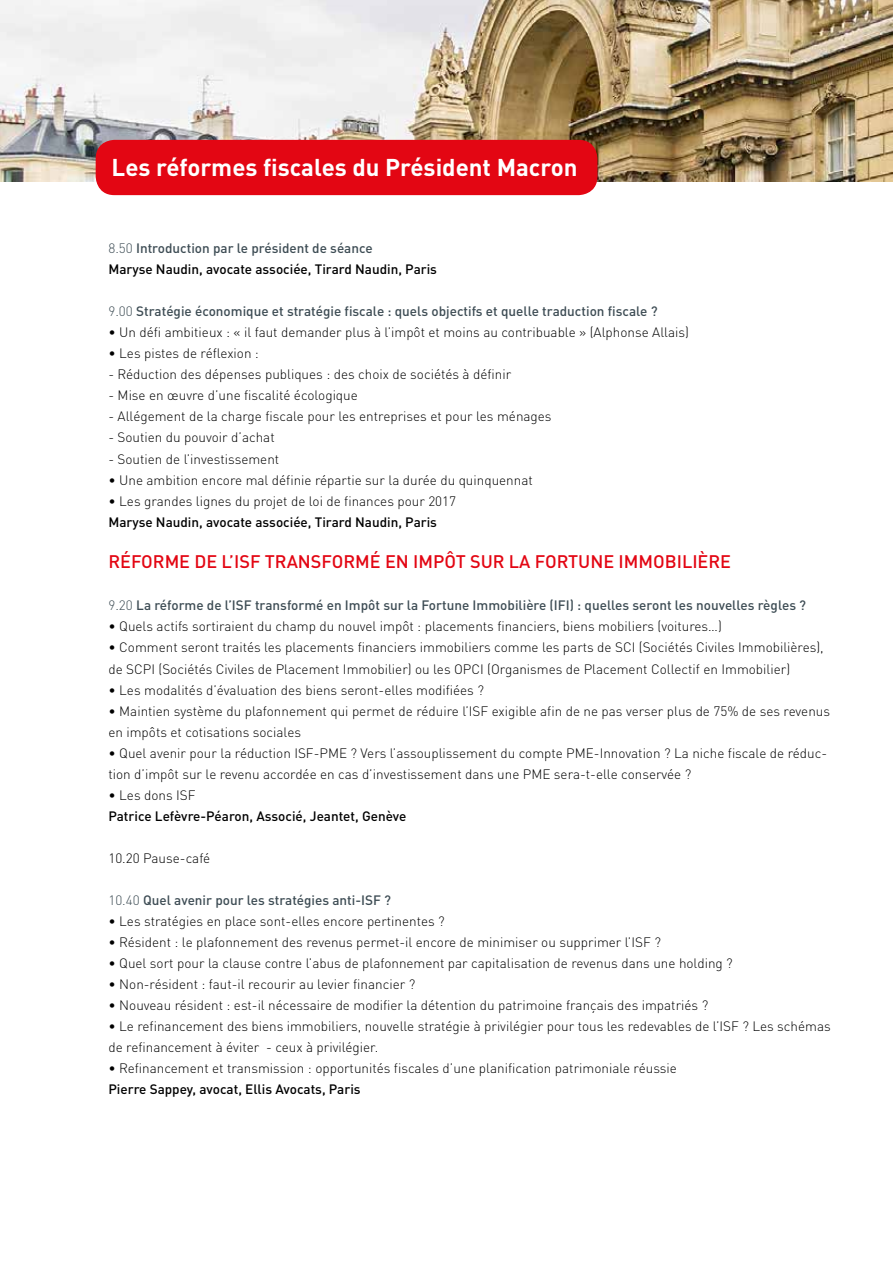
<style>
.page{position:relative;width:893px;height:1263px;background:#fff}
.page>*{position:absolute;margin:0;border:0;box-sizing:border-box;transform-origin:0 0}
.t1{font:700 24px "DIN Pro";color:#fff}
.t2{font:500 18px "DIN Pro";color:#e30613}
.t3{font:300 13.5px/21px "DIN Pro";color:#000}
.t4{font:500 13.5px "DIN Pro";color:#3d4c54}
.t5{font:500 13.5px/21px "DIN Pro";color:#000}
.s1{font-weight:300;color:#3d4c54}
.s2{color:#3d4c54}
.s3{font-weight:300}
</style>
<div class="page">
<img style="left:0;top:0;width:893px;height:181px">
<div style="left:96px;top:141px;width:501px;height:53px;background:#e30613;border-radius:18px"></div>
<div style="left:96px;top:140px;width:501px;height:55px;border:2px solid #e30613;border-radius:18px"></div>
<h1 class="t1" style="left:112px;top:147px;width:467px">Les réformes fiscales du Président Macron</h1>
<p class="t5" style="left:108px;top:237px;width:330px"><span class="s1">8.50</span> <span class="s2">Introduction par le président de séance<br></span>Maryse Naudin, avocate associée, Tirard Naudin, Paris</p>
<p class="t4" style="left:108px;top:301px;width:551px"><span class="s3">9.00</span> Stratégie économique et stratégie fiscale : quels objectifs et quelle traduction fiscale ?</p>
<p class="t3" style="left:108px;top:321px;width:582px">• Un défi ambitieux : « il faut demander plus à l’impôt et moins au contribuable » (Alphonse Allais)</p>
<p class="t3" style="left:108px;top:342px;width:152px">• Les pistes de réflexion :</p>
<p class="t3" style="left:108px;top:363px;width:404px">- Réduction des dépenses publiques : des choix de sociétés à définir</p>
<p class="t3" style="left:108px;top:384px;width:251px">- Mise en œuvre d’une fiscalité écologique</p>
<p class="t3" style="left:108px;top:405px;width:445px">- Allégement de la charge fiscale pour les entreprises et pour les ménages</p>
<p class="t3" style="left:108px;top:426px;width:168px">- Soutien du pouvoir d’achat</p>
<p class="t3" style="left:108px;top:447px;width:172px">- Soutien de l’investissement</p>
<p class="t3" style="left:108px;top:468px;width:426px">• Une ambition encore mal définie répartie sur la durée du quinquennat</p>
<p class="t3" style="left:108px;top:489px;width:349px">• Les grandes lignes du projet de loi de finances pour 2017</p>
<p class="t5" style="left:108px;top:510px;width:330px">Maryse Naudin, avocate associée, Tirard Naudin, Paris</p>
<h2 class="t2" style="left:108px;top:547px;width:624px">RÉFORME DE L’ISF TRANSFORMÉ EN IMPÔT SUR LA FORTUNE IMMOBILIÈRE</h2>
<p class="t4" style="left:108px;top:595px;width:699px"><span class="s3">9.20</span> La réforme de l’ISF transformé en Impôt sur la Fortune Immobilière (IFI) : quelles seront les nouvelles règles ?</p>
<p class="t3" style="left:108px;top:615px;width:615px">• Quels actifs sortiraient du champ du nouvel impôt : placements financiers, biens mobiliers (voitures…)</p>
<p class="t3" style="left:108px;top:636px;width:717px">• Comment seront traités les placements financiers immobiliers comme les parts de SCI (Sociétés Civiles Immobilières), de SCPI (Sociétés Civiles de Placement Immobilier) ou les OPCI (Organismes de Placement Collectif en Immobilier)</p>
<p class="t3" style="left:108px;top:678px;width:377px">• Les modalités d’évaluation des biens seront-elles modifiées ?</p>
<p class="t3" style="left:108px;top:699px;width:723px">• Maintien système du plafonnement qui permet de réduire l’ISF exigible afin de ne pas verser plus de 75% de ses revenus en impôts et cotisations sociales</p>
<p class="t3" style="left:108px;top:741px;width:720px">• Quel avenir pour la réduction ISF-PME ? Vers l’assouplissement du compte PME-Innovation ? La niche fiscale de réduc&shy;tion d’impôt sur le revenu accordée en cas d’investissement dans une PME sera-t-elle conservée ?</p>
<p class="t3" style="left:108px;top:783px;width:89px">• Les dons ISF</p>
<p class="t5" style="left:108px;top:804px;width:300px">Patrice Lefèvre-Péaron, Associé, Jeantet, Genève</p>
<p class="t3" style="left:108px;top:846px;width:103px">10.20 Pause-café</p>
<p class="t4" style="left:108px;top:889px;width:284px"><span class="s3">10.40</span> Quel avenir pour les stratégies anti-ISF ?</p>
<p class="t3" style="left:108px;top:909px;width:338px">• Les stratégies en place sont-elles encore pertinentes ?</p>
<p class="t3" style="left:108px;top:930px;width:554px">• Résident : le plafonnement des revenus permet-il encore de minimiser ou supprimer l’ISF ?</p>
<p class="t3" style="left:108px;top:951px;width:626px">• Quel sort pour la clause contre l’abus de plafonnement par capitalisation de revenus dans une holding ?</p>
<p class="t3" style="left:108px;top:972px;width:308px">• Non-résident : faut-il recourir au levier financier ?</p>
<p class="t3" style="left:108px;top:993px;width:601px">• Nouveau résident : est-il nécessaire de modifier la détention du patrimoine français des impatriés ?</p>
<p class="t3" style="left:108px;top:1014px;width:724px">• Le refinancement des biens immobiliers, nouvelle stratégie à privilégier pour tous les redevables de l’ISF ? Les schémas de refinancement à éviter - ceux à privilégier.</p>
<p class="t3" style="left:108px;top:1056px;width:570px">• Refinancement et transmission : opportunités fiscales d’une planification patrimoniale réussie</p>
<p class="t5" style="left:108px;top:1077px;width:254px">Pierre Sappey, avocat, Ellis Avocats, Paris</p>
</div>
